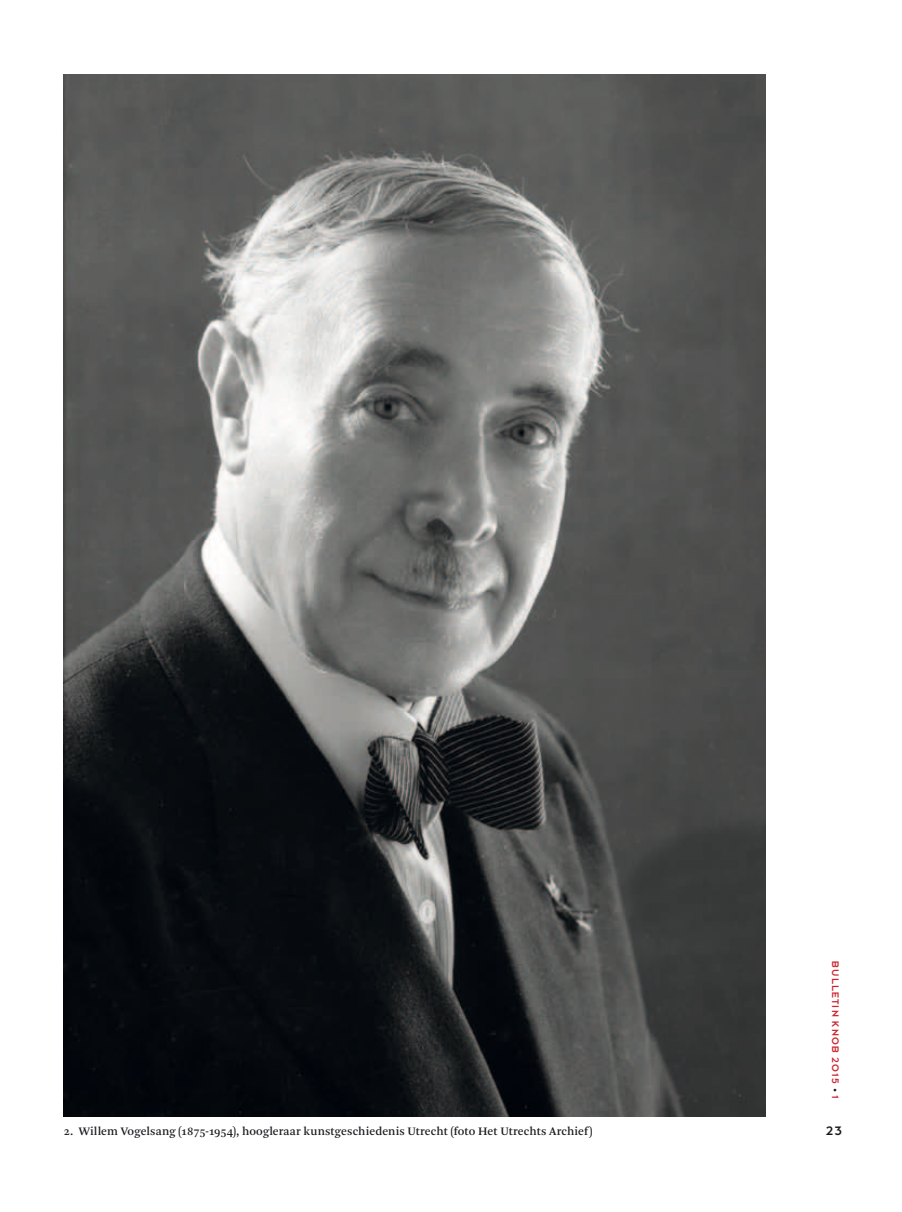
<style>
.page{position:relative;width:902px;height:1212px;background:#fff}
.page>*{position:absolute;margin:0;border:0;box-sizing:border-box;transform-origin:0 0}
.t1{font:13.5px "Dessau Pro";color:#1a171c}
.t2{font:12px "Arnhem Pro";letter-spacing:.01em;color:#1a171c}
.t3{font:10.5px "Dessau Pro";letter-spacing:.11em;color:#ce252f}
.s1{font-size:8.25px;color:#1a171c}
</style>
<div class="page">
<img style="left:64px;top:74px;width:701px;height:1042px">
<p class="t2" style="left:64px;top:1123px;width:530px">2. Willem Vogelsang (1875-1954), hoogleraar kunstgeschiedenis Utrecht (foto Het Utrechts Archief)</p>
<p class="t3" style="left:840px;top:961px;width:139px;rotate:90deg">bulletin knob 2015 <span class="s1">•</span> 1</p>
<p class="t1" style="left:825px;top:1123px;width:18px">23</p>
</div>
